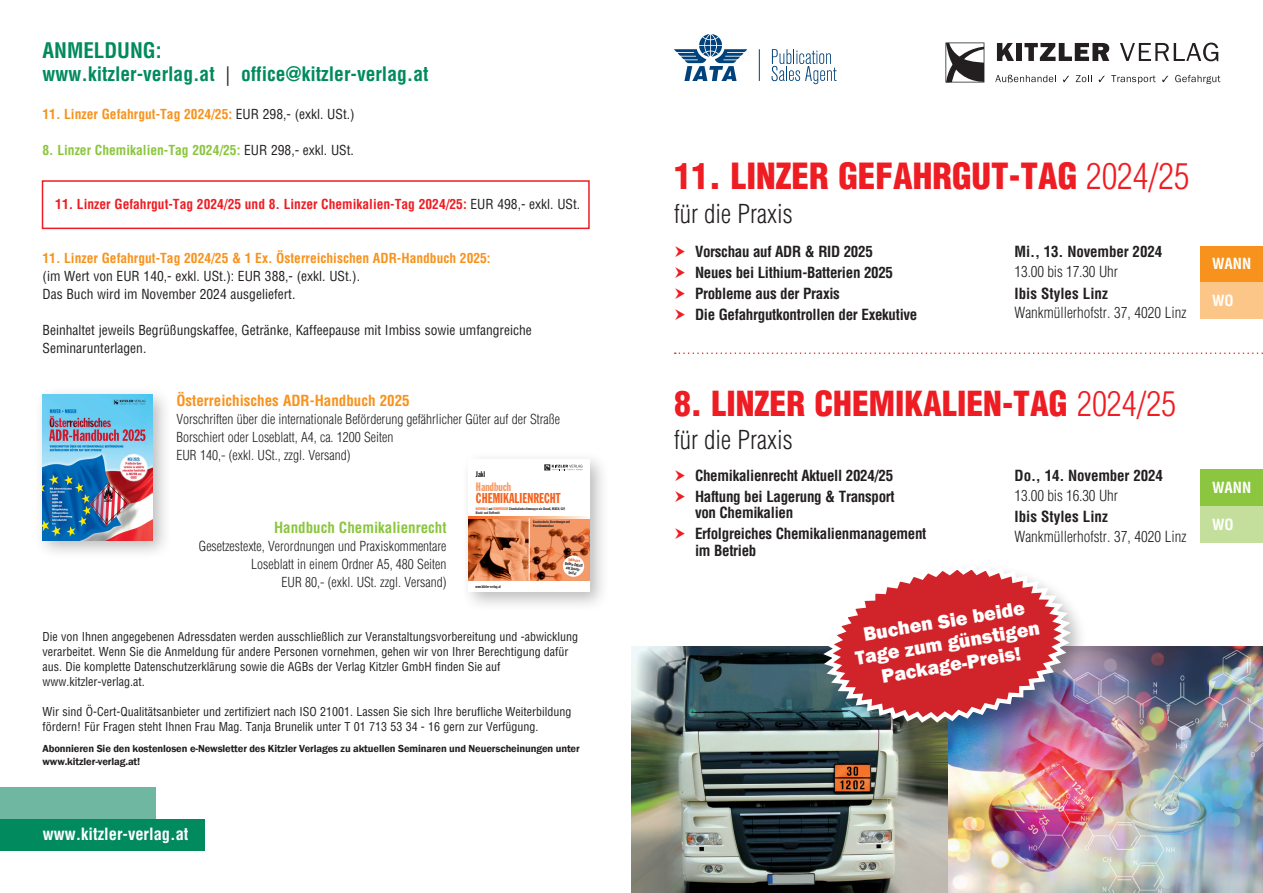
<style>
.page{position:relative;width:1263px;height:893px;background:#fff}
.page>*{position:absolute;margin:0;border:0;box-sizing:border-box;transform-origin:0 0}
.t1{font:900 condensed 35.25px "Helvetica LT Std";color:#ee1d23}
.t2{font:900 condensed 33.75px "Helvetica LT Std";color:#ee1d23}
.t3{font:300 condensed 25.5px "Helvetica LT Std";color:#231f20}
.t4{font:700 condensed 21px "Helvetica LT Std";color:#008a5e}
.t5{font:800 19.95px/22.2px "Franklin Gothic";color:#fff;text-align:center}
.t6{font:700 condensed 19.5px "Helvetica LT Std";color:#008a5e}
.t7{font:700 condensed 16.5px "Helvetica LT Std";color:#fff}
.t8{font:700 condensed 15px/16.5px "Helvetica LT Std";letter-spacing:-.02em;color:#231f20}
.t9{font:300 condensed 15px "Helvetica LT Std";color:#231f20}
.t10{font:700 condensed 15px "Helvetica LT Std";color:#f7931d}
.t11{font:700 condensed 15px "Helvetica LT Std";color:#231f20}
.t12{font:700 condensed 15px "Helvetica LT Std";color:#8bc63e}
.t13{font:700 condensed 15px "Helvetica LT Std";color:#fff}
.t14{font:14.1px "Franklin Gothic Extra Cond";color:#f36421}
.t15{font:300 condensed 13.5px "Helvetica LT Std";color:#231f20}
.t16{font:condensed 13.5px/18px "Helvetica LT Std";color:#231f20}
.t17{font:700 condensed 13.5px "Helvetica LT Std";color:#f7931d}
.t18{font:700 condensed 13.5px "Helvetica LT Std";color:#ee1d23}
.t19{font:700 condensed 13.5px "Helvetica LT Std";color:#8bc63e}
.t20{font:condensed 12px/15px "Helvetica LT Std";color:#231f20}
.t21{font:12px "Franklin Gothic Extra Cond";color:#f89863}
.t22{font:600 10.5px/13.5px "Franklin Gothic";letter-spacing:-.01em;color:#231f20}
.t23{font:8.1px "Franklin Gothic Extra Cond";color:#231f20}
.t24{font:4.5px/4.3px "Franklin Gothic Extra Cond";color:#231f20;text-align:center}
.t25{font:4.05px "Franklin Gothic Extra Cond";color:#231f20}
.t26{font:3.6px/4.1px "Franklin Gothic Extra Cond";color:#231f20}
.s1{font-weight:400;color:#231f20}
.s2{color:#f36421}
.s3{font-weight:300}
</style>
<div class="page">
<svg style="left:997px;top:43px;width:17px;height:18px"></svg>
<div style="left:1016px;top:43px;width:6px;height:18px;background:#231f20"></div>
<svg style="left:1024px;top:43px;width:85px;height:18px"></svg>
<svg style="left:1120px;top:43px;width:98px;height:18px"></svg>
<svg style="left:995px;top:75px;width:61px;height:8px"></svg>
<svg style="left:1063px;top:76px;width:6px;height:6px"></svg>
<svg style="left:1076px;top:75px;width:16px;height:7px"></svg>
<svg style="left:1099px;top:76px;width:6px;height:6px"></svg>
<svg style="left:1111px;top:75px;width:45px;height:9px"></svg>
<svg style="left:1162px;top:76px;width:6px;height:6px"></svg>
<svg style="left:1175px;top:75px;width:45px;height:9px"></svg>
<svg style="left:945px;top:43px;width:39px;height:40px"></svg>
<div style="left:1200px;top:246px;width:63px;height:36px;background:#f7931d"></div>
<div style="left:1200px;top:470px;width:63px;height:36px;background:#8bc63e"></div>
<div style="left:1200px;top:282px;width:63px;height:37px;background:#fdc689"></div>
<div style="left:1200px;top:506px;width:63px;height:36px;background:#c4df9b"></div>
<svg style="left:674px;top:34px;width:73px;height:47px"></svg>
<svg style="left:771px;top:49px;width:66px;height:35px"></svg>
<hr style="left:759px;top:49px;width:1px;height:32px;background:#00427b">
<img style="left:631px;top:646px;width:632px;height:247px">
<div style="left:821px;top:561px;width:268px;height:181px;background:#231f20;opacity:.3"></div>
<svg style="left:819px;top:561px;width:257px;height:164px"></svg>
<div style="left:0;top:819px;width:205px;height:31px;background:#008a5e"></div>
<div style="left:0;top:787px;width:155px;height:32px;background:#70b7a1"></div>
<svg style="left:675px;top:352px;width:588px;height:2px"></svg>
<div style="left:42px;top:180px;width:548px;height:49px;border:2px solid #ee1d23"></div>
<div style="left:34px;top:386px;width:138px;height:174px;background:#231f20;opacity:.3"></div>
<img style="left:43px;top:394px;width:109px;height:146px">
<div style="left:460px;top:451px;width:150px;height:161px;background:#231f20;opacity:.3"></div>
<div style="left:469px;top:459px;width:121px;height:132px;background:#fff"></div>
<img style="left:469px;top:518px;width:121px;height:62px">
<svg style="left:545px;top:465px;width:38px;height:5px"></svg>
<svg style="left:469px;top:517px;width:118px;height:1px"></svg>
<hr style="left:529px;top:518px;width:1px;height:62px;background:#fff">
<svg style="left:562px;top:555px;width:23px;height:22px"></svg>
<p class="t4" style="left:43px;top:37px;width:121px">ANMELDUNG:</p>
<p class="t6" style="left:43px;top:62px;width:387px">www.kitzler-verlag.at <span class="s1">|</span> office@kitzler-verlag.at</p>
<p class="t17" style="left:43px;top:105px;width:314px">11. Linzer Gefahrgut-Tag 2024/25: <span class="s1">EUR 298,- (exkl. USt.)</span></p>
<p class="t19" style="left:43px;top:141px;width:313px">8. Linzer Chemikalien-Tag 2024/25: <span class="s1">EUR 298,- exkl. USt.</span></p>
<p class="t18" style="left:55px;top:195px;width:526px">11. Linzer Gefahrgut-Tag 2024/25 und 8. Linzer Chemikalien-Tag 2024/25: <span class="s1">EUR 498,- exkl. USt.</span></p>
<p class="t17" style="left:43px;top:249px;width:450px">11. Linzer Gefahrgut-Tag 2024/25 &amp; 1 Ex. Österreichischen ADR-Handbuch 2025:</p>
<p class="t16" style="left:43px;top:267px;width:319px">(im Wert von EUR 140,- exkl. USt.): EUR 388,- (exkl. USt.).</p>
<p class="t16" style="left:43px;top:285px;width:254px">Das Buch wird im November 2024 ausgeliefert.</p>
<p class="t16" style="left:43px;top:321px;width:491px">Beinhaltet jeweils Begrüßungskaffee, Getränke, Kaffeepause mit Imbiss sowie umfangreiche<br>Seminarunterlagen.</p>
<p class="t10" style="left:176px;top:391px;width:235px">Österreichisches ADR-Handbuch 2025</p>
<p class="t15" style="left:176px;top:410px;width:385px">Vorschriften über die internationale Beförderung gefährlicher Güter auf der Straße</p>
<p class="t15" style="left:176px;top:428px;width:218px">Borschiert oder Loseblatt, A4, ca. 1200 Seiten</p>
<p class="t15" style="left:176px;top:446px;width:175px">EUR 140,- (exkl. USt., zzgl. Versand)</p>
<p class="t23" style="left:476px;top:470px;width:11px">Jakl</p>
<p class="t21" style="left:476px;top:481px;width:37px">Handbuch</p>
<p class="t14" style="left:476px;top:490px;width:86px">CHEMIKALIENRECHT</p>
<p class="t26" style="left:533px;top:519px;width:38px">Gesetzestexte, Verordnungen und<br>Praxiskommentare</p>
<p class="t24" style="left:566px;top:557px;width:19px;rotate:8deg"><span class="s2">Inklusive<br></span>Online-Zugriff auf Zusatz&shy;texte!</p>
<p class="t26" style="left:476px;top:507px;width:91px"><span class="s2">NATIONALE</span> und <span class="s2">EUROPÄISCHE</span> Chemikalienbestimmungen wie ChemG, REACH, CLP,<br>Biozid- und Stoffrecht</p>
<p class="t12" style="left:274px;top:519px;width:174px">Handbuch Chemikalienrecht</p>
<p class="t15" style="left:199px;top:538px;width:249px">Gesetzestexte, Verordnungen und Praxiskommentare</p>
<p class="t15" style="left:251px;top:556px;width:197px">Loseblatt in einem Ordner A5, 480 Seiten</p>
<p class="t15" style="left:282px;top:574px;width:166px">EUR 80,- (exkl. USt. zzgl. Versand)</p>
<p class="t25" style="left:476px;top:585px;width:27px">www.kitzler-verlag.at</p>
<p class="t20" style="left:43px;top:629px;width:537px">Die von Ihnen angegebenen Adressdaten werden ausschließlich zur Veranstaltungsvorbereitung und -abwicklung verarbeitet. Wenn Sie die Anmeldung für andere Personen vornehmen, gehen wir von Ihrer Berechtigung dafür aus. Die komplette Datenschutzerklärung sowie die AGBs der Verlag Kitzler GmbH finden Sie auf www.kitzler-verlag.at.</p>
<p class="t20" style="left:43px;top:704px;width:531px">Wir sind Ö-Cert-Qualitätsanbieter und zertifiziert nach ISO 21001. Lassen Sie sich Ihre berufliche Weiterbildung fördern! Für Fragen steht Ihnen Frau Mag. Tanja Brunelik unter T 01 713 53 34 - 16 gern zur Verfügung.</p>
<p class="t22" style="left:43px;top:742px;width:539px">Abonnieren Sie den kostenlosen e-Newsletter des Kitzler Verlages zu aktuellen Seminaren und Neuerscheinungen unter www.kitzler-verlag.at!</p>
<p class="t7" style="left:43px;top:823px;width:147px">www.kitzler-verlag.at</p>
<p class="t1" style="left:674px;top:154px;width:517px">11. LINZER GEFAHRGUT-TAG <span class="s3">2024/25</span></p>
<p class="t3" style="left:674px;top:197px;width:120px">für die Praxis</p>
<p class="t8" style="left:695px;top:244px;width:179px">Vorschau auf ADR &amp; RID 2025</p>
<p class="t8" style="left:695px;top:264px;width:200px">Neues bei Lithium-Batterien 2025</p>
<p class="t8" style="left:695px;top:285px;width:146px">Probleme aus der Praxis</p>
<p class="t8" style="left:695px;top:306px;width:224px">Die Gefahrgutkontrollen der Exekutive</p>
<p class="t8" style="left:1015px;top:243px;width:149px">Mi., 13. November 2024</p>
<p class="t9" style="left:1015px;top:262px;width:105px">13.00 bis 17.30 Uhr</p>
<p class="t11" style="left:1015px;top:284px;width:95px">Ibis Styles Linz</p>
<p class="t9" style="left:1015px;top:303px;width:173px">Wankmüllerhofstr. 37, 4020 Linz</p>
<p class="t13" style="left:1212px;top:255px;width:41px">WANN</p>
<p class="t13" style="left:1212px;top:291px;width:23px">WO</p>
<p class="t2" style="left:674px;top:382px;width:504px">8. LINZER CHEMIKALIEN-TAG <span class="s3">2024/25</span></p>
<p class="t3" style="left:674px;top:424px;width:120px">für die Praxis</p>
<p class="t8" style="left:695px;top:467px;width:200px">Chemikalienrecht Aktuell 2024/25</p>
<p class="t8" style="left:695px;top:488px;width:201px">Haftung bei Lagerung &amp; Transport von Chemikalien</p>
<p class="t8" style="left:695px;top:525px;width:233px">Erfolgreiches Chemikalienmanagement im Betrieb</p>
<p class="t8" style="left:1015px;top:467px;width:150px">Do., 14. November 2024</p>
<p class="t9" style="left:1015px;top:486px;width:105px">13.00 bis 16.30 Uhr</p>
<p class="t11" style="left:1015px;top:507px;width:95px">Ibis Styles Linz</p>
<p class="t9" style="left:1015px;top:527px;width:173px">Wankmüllerhofstr. 37, 4020 Linz</p>
<p class="t5" style="left:850px;top:626px;width:188px;rotate:-10deg">Buchen Sie beide<br>Tage zum günstigen<br>Package-Preis!</p>
<p class="t13" style="left:1212px;top:478px;width:41px">WANN</p>
<p class="t13" style="left:1212px;top:515px;width:23px">WO</p>
</div>
